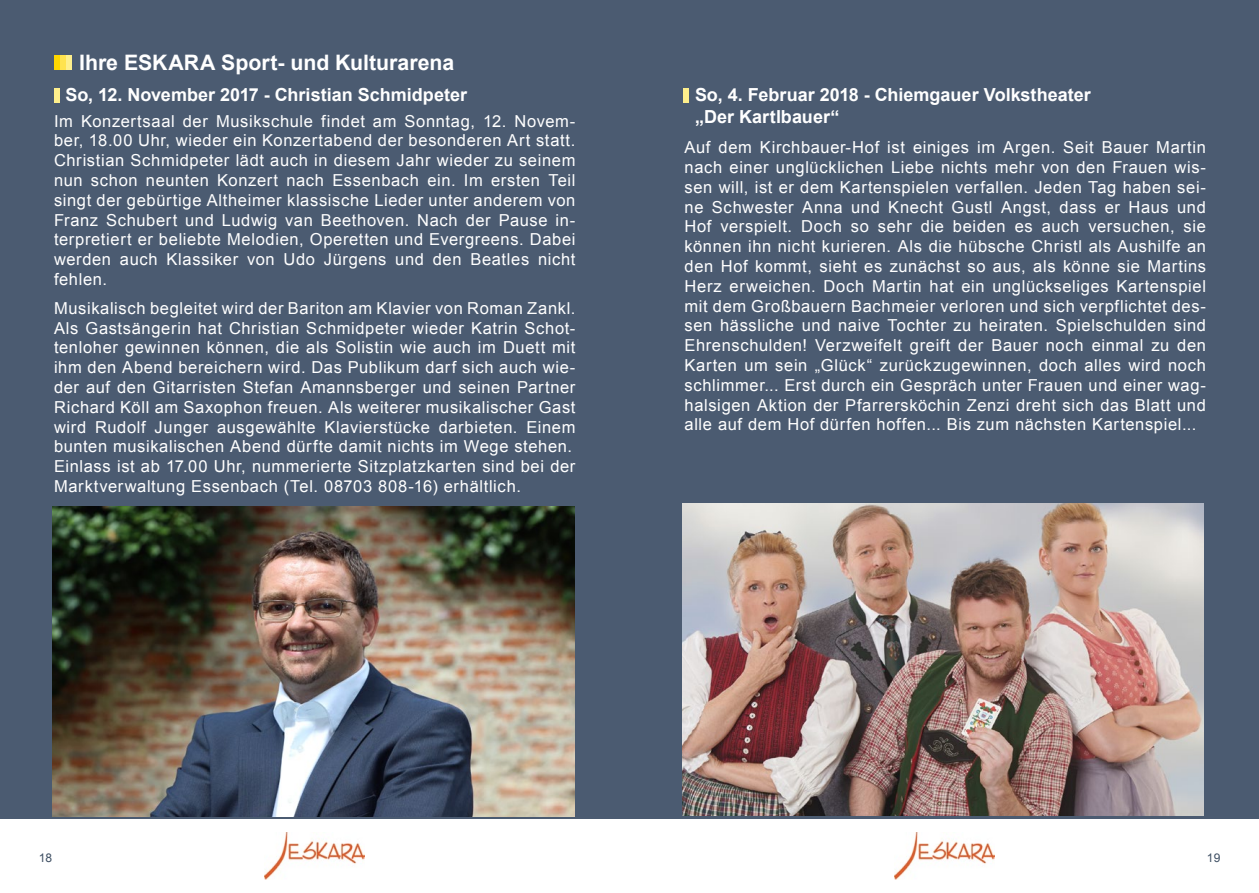
<style>
.page{position:relative;width:1259px;height:893px;background:#4b5b71}
.page>*{position:absolute;margin:0;border:0;box-sizing:border-box;transform-origin:0 0}
.t1{font:700 21.3px "Arial";color:#fff}
.t2{font:700 18px/21.6px "Arial";color:#fff}
.t3{font:16.5px/19.8px "Arial";letter-spacing:.04em;color:#fff;text-align:justify}
.t4{font:12px "Arial";color:#3d4e62}
</style>
<div class="page">
<svg style="left:65px;top:56px;width:7px;height:14px"></svg>
<svg style="left:59px;top:56px;width:6px;height:14px"></svg>
<div style="left:54px;top:56px;width:5px;height:14px;background:#fed700"></div>
<div style="left:0;top:819px;width:1259px;height:74px;background:#fff"></div>
<img style="left:264px;top:833px;width:101px;height:46px">
<img style="left:894px;top:833px;width:100px;height:46px">
<img style="left:53px;top:507px;width:521px;height:309px">
<div style="left:54px;top:88px;width:6px;height:14px;background:#feef8c"></div>
<div style="left:683px;top:88px;width:6px;height:14px;background:#feef8c"></div>
<img style="left:682px;top:503px;width:522px;height:312px">
<p class="t1" style="left:79px;top:48px;width:377px">Ihre ESKARA Sport- und Kulturarena</p>
<p class="t2" style="left:65px;top:84px;width:403px">So, 12. November 2017 - Christian Schmidpeter</p>
<p class="t3" style="left:54px;top:111px;width:523px">Im Konzertsaal der Musikschule findet am Sonntag, 12. Novem&shy;ber, 18.00 Uhr, wieder ein Konzertabend der besonderen Art statt.<br>Christian Schmidpeter lädt auch in diesem Jahr wieder zu seinem nun schon neunten Konzert nach Essenbach ein. Im ersten Teil singt der gebürtige Altheimer klassische Lieder unter anderem von Franz Schubert und Ludwig van Beethoven. Nach der Pause in&shy;terpretiert er beliebte Melodien, Operetten und Evergreens. Dabei werden auch Klassiker von Udo Jürgens und den Beatles nicht fehlen.</p>
<p class="t3" style="left:54px;top:298px;width:523px;text-align:left">Musikalisch begleitet wird der Bariton am Klavier von Roman Zankl.<br>Als Gastsängerin hat Christian Schmidpeter wieder Katrin Schot&shy;tenloher gewinnen können, die als Solistin wie auch im Duett mit ihm den Abend bereichern wird. Das Publikum darf sich auch wie&shy;der auf den Gitarristen Stefan Amannsberger und seinen Partner Richard Köll am Saxophon freuen. Als weiterer musikalischer Gast wird Rudolf Junger ausgewählte Klavierstücke darbieten. Einem bunten musikalischen Abend dürfte damit nichts im Wege stehen.<br>Einlass ist ab 17.00 Uhr, nummerierte Sitzplatzkarten sind bei der Marktverwaltung Essenbach (Tel. 08703 808-16) erhältlich.</p>
<p class="t2" style="left:695px;top:84px;width:397px">So, 4. Februar 2018 - Chiemgauer Volkstheater „Der Kartlbauer“</p>
<p class="t3" style="left:684px;top:138px;width:523px">Auf dem Kirchbauer-Hof ist einiges im Argen. Seit Bauer Martin nach einer unglücklichen Liebe nichts mehr von den Frauen wis&shy;sen will, ist er dem Kartenspielen verfallen. Jeden Tag haben sei&shy;ne Schwester Anna und Knecht Gustl Angst, dass er Haus und Hof verspielt. Doch so sehr die beiden es auch versuchen, sie können ihn nicht kurieren. Als die hübsche Christl als Aushilfe an den Hof kommt, sieht es zunächst so aus, als könne sie Martins Herz erweichen. Doch Martin hat ein unglückseliges Kartenspiel mit dem Großbauern Bachmeier verloren und sich verpflichtet des&shy;sen hässliche und naive Tochter zu heiraten. Spielschulden sind Ehrenschulden! Verzweifelt greift der Bauer noch einmal zu den Karten um sein „Glück“ zurückzugewinnen, doch alles wird noch schlimmer... Erst durch ein Gespräch unter Frauen und einer wag&shy;halsigen Aktion der Pfarrersköchin Zenzi dreht sich das Blatt und alle auf dem Hof dürfen hoffen... Bis zum nächsten Kartenspiel...</p>
<p class="t4" style="left:39px;top:850px;width:15px">18</p>
<p class="t4" style="left:1206px;top:850px;width:15px">19</p>
</div>
